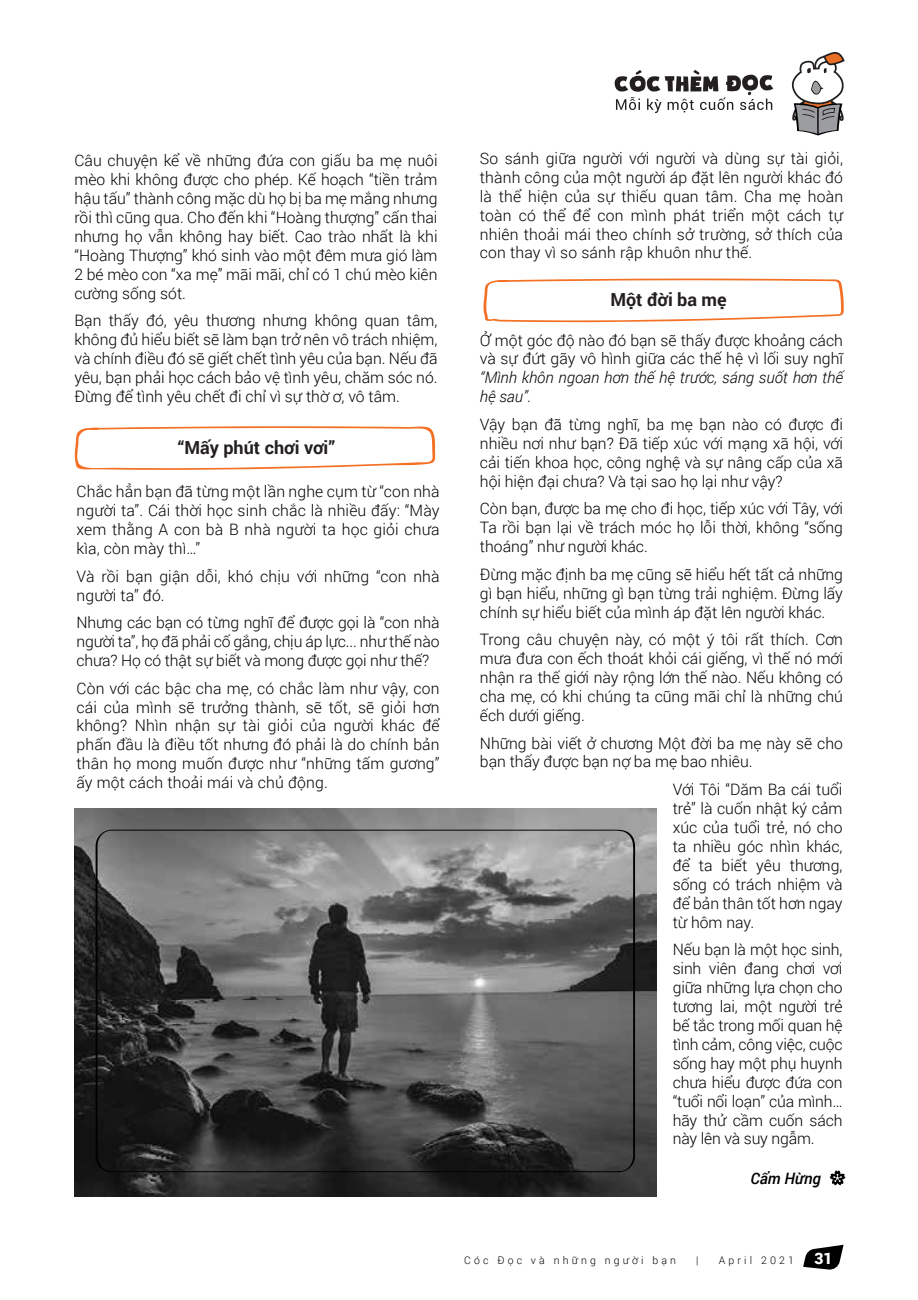
<style>
.page{position:relative;width:918px;height:1300px;background:#fff}
.page>*{position:absolute;margin:0;border:0;box-sizing:border-box;transform-origin:0 0}
.t1{font:700 18.03px "Roboto";color:#231f20}
.t2{font:300 15.75px/18.9px "Roboto";color:#000;text-align:justify}
.t3{font:italic 300 15.75px/18.9px "Roboto";color:#000}
.t4{font:italic 500 15.75px "Roboto";color:#000}
.t5{font:900 15.75px "Roboto";color:#fff}
.t6{font:300 10.5px "Roboto";letter-spacing:.3em;color:#000}
</style>
<div class="page">
<svg style="left:803px;top:1244px;width:40px;height:26px"></svg>
<svg style="left:829px;top:1170px;width:16px;height:15px"></svg>
<svg style="left:791px;top:52px;width:54px;height:84px"></svg>
<svg style="left:614px;top:70px;width:159px;height:43px"></svg>
<svg style="left:75px;top:426px;width:360px;height:44px"></svg>
<svg style="left:483px;top:279px;width:360px;height:43px"></svg>
<img style="left:74px;top:809px;width:582px;height:387px">
<svg style="left:96px;top:829px;width:540px;height:343px;background:#5d5d5d"></svg>
<p class="t2" style="left:74px;top:151px;width:365px">Câu chuyện kể về những đứa con giấu ba mẹ nuôi mèo khi không được cho phép. Kế hoạch “tiền trảm hậu tấu” thành công mặc dù họ bị ba mẹ mắng nhưng rồi thì cũng qua. Cho đến khi “Hoàng thượng” cấn thai nhưng họ vẫn không hay biết. Cao trào nhất là khi “Hoàng Thượng” khó sinh vào một đêm mưa gió làm 2 bé mèo con “xa mẹ” mãi mãi, chỉ có 1 chú mèo kiên cường sống sót.</p>
<p class="t2" style="left:74px;top:311px;width:365px">Bạn thấy đó, yêu thương nhưng không quan tâm, không đủ hiểu biết sẽ làm bạn trở nên vô trách nhiệm, và chính điều đó sẽ giết chết tình yêu của bạn. Nếu đã yêu, bạn phải học cách bảo vệ tình yêu, chăm sóc nó.<br>Đừng để tình yêu chết đi chỉ vì sự thờ ơ, vô tâm.</p>
<p class="t1" style="left:178px;top:434px;width:159px">“Mấy phút chơi vơi”</p>
<p class="t2" style="left:76px;top:482px;width:365px">Chắc hẳn bạn đã từng một lần nghe cụm từ “con nhà người ta”. Cái thời học sinh chắc là nhiều đấy: “Mày xem thằng A con bà B nhà người ta học giỏi chưa kìa, còn mày thì…”</p>
<p class="t2" style="left:76px;top:566px;width:365px">Và rồi bạn giận dỗi, khó chịu với những “con nhà người ta” đó.</p>
<p class="t2" style="left:76px;top:612px;width:365px">Nhưng các bạn có từng nghĩ để được gọi là “con nhà người ta”, họ đã phải cố gắng, chịu áp lực... như thế nào chưa? Họ có thật sự biết và mong được gọi như thế?</p>
<p class="t2" style="left:76px;top:678px;width:365px">Còn với các bậc cha mẹ, có chắc làm như vậy, con cái của mình sẽ trưởng thành, sẽ tốt, sẽ giỏi hơn không? Nhìn nhận sự tài giỏi của người khác để phấn đầu là điều tốt nhưng đó phải là do chính bản thân họ mong muốn được như “những tấm gương” ấy một cách thoải mái và chủ động.</p>
<p class="t2" style="left:480px;top:148px;width:365px">So sánh giữa người với người và dùng sự tài giỏi, thành công của một người áp đặt lên người khác đó là thể hiện của sự thiếu quan tâm. Cha mẹ hoàn toàn có thể để con mình phát triển một cách tự nhiên thoải mái theo chính sở trường, sở thích của con thay vì so sánh rập khuôn như thế.</p>
<p class="t1" style="left:610px;top:287px;width:118px">Một đời ba mẹ</p>
<p class="t2" style="left:480px;top:330px;width:365px">Ở một góc độ nào đó bạn sẽ thấy được khoảng cách và sự đứt gãy vô hình giữa các thế hệ vì lối suy nghĩ</p>
<p class="t3" style="left:480px;top:368px;width:365px">“Mình khôn ngoan hơn thế hệ trước, sáng suốt hơn thế hệ sau”.</p>
<p class="t2" style="left:480px;top:414px;width:365px">Vậy bạn đã từng nghĩ, ba mẹ bạn nào có được đi nhiều nơi như bạn? Đã tiếp xúc với mạng xã hội, với cải tiến khoa học, công nghệ và sự nâng cấp của xã hội hiện đại chưa? Và tại sao họ lại như vậy?</p>
<p class="t2" style="left:480px;top:499px;width:365px">Còn bạn, được ba mẹ cho đi học, tiếp xúc với Tây, với Ta rồi bạn lại về trách móc họ lỗi thời, không “sống thoáng” như người khác.</p>
<p class="t2" style="left:480px;top:564px;width:365px">Đừng mặc định ba mẹ cũng sẽ hiểu hết tất cả những gì bạn hiểu, những gì bạn từng trải nghiệm. Đừng lấy chính sự hiểu biết của mình áp đặt lên người khác.</p>
<p class="t2" style="left:480px;top:630px;width:365px">Trong câu chuyện này, có một ý tôi rất thích. Cơn mưa đưa con ếch thoát khỏi cái giếng, vì thế nó mới nhận ra thế giới này rộng lớn thế nào. Nếu không có cha mẹ, có khi chúng ta cũng mãi chỉ là những chú ếch dưới giếng.</p>
<p class="t2" style="left:480px;top:733px;width:365px">Những bài viết ở chương Một đời ba mẹ này sẽ cho bạn thấy được bạn nợ ba mẹ bao nhiêu.</p>
<p class="t2" style="left:673px;top:780px;width:171px">Với Tôi “Dăm Ba cái tuổi trẻ” là cuốn nhật ký cảm xúc của tuổi trẻ, nó cho ta nhiều góc nhìn khác, để ta biết yêu thương, sống có trách nhiệm và để bản thân tốt hơn ngay từ hôm nay.</p>
<p class="t2" style="left:673px;top:940px;width:171px">Nếu bạn là một học sinh, sinh viên đang chơi vơi giữa những lựa chọn cho tương lai, một người trẻ bế tắc trong mối quan hệ tình cảm, công việc, cuộc sống hay một phụ huynh chưa hiểu được đứa con “tuổi nổi loạn” của mình… hãy thử cầm cuốn sách này lên và suy ngẫm.</p>
<p class="t4" style="left:750px;top:1167px;width:72px">Cẩm Hừng</p>
<p class="t6" style="left:464px;top:1252px;width:213px">Cóc Đọc và những người bạn</p>
<p class="t6" style="left:696px;top:1252px;width:4px">|</p>
<p class="t6" style="left:719px;top:1252px;width:77px">April 2021</p>
<p class="t5" style="left:814px;top:1247px;width:20px">31</p>
</div>
